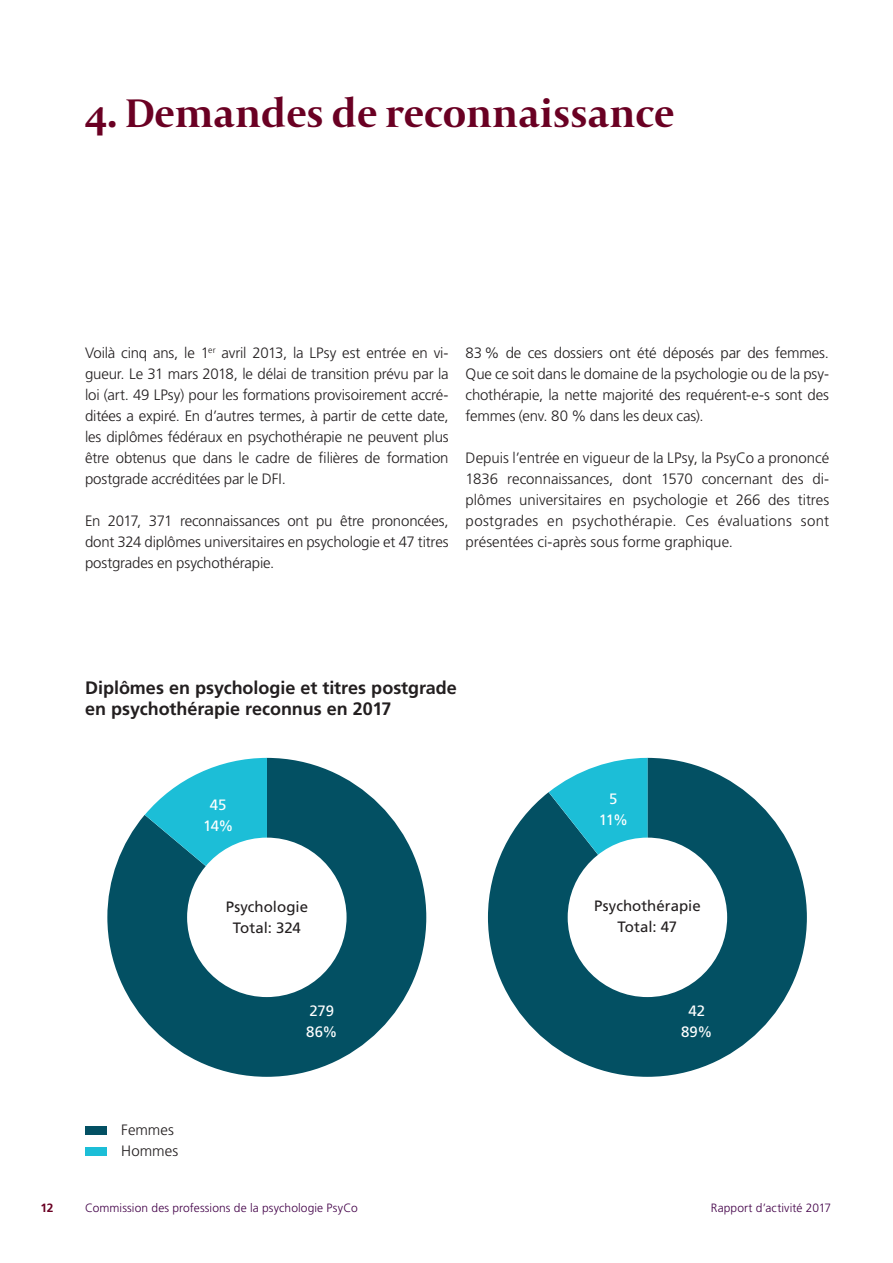
<style>
.page{position:relative;width:893px;height:1263px;background:#fff}
.page>*{position:absolute;margin:0;border:0;box-sizing:border-box;transform-origin:0 0}
.t1{font:700 42px "Capitolium 2";color:#6a0023}
.t2{font:700 18px/21px "Frutiger LT";color:#231f20}
.t3{font:300 15px/21px "Frutiger LT";letter-spacing:-.01em;color:#231f20;text-align:justify}
.t4{font:15px/21px "Frutiger LT";color:#231f20;text-align:center}
.t5{font:15px/21px "Frutiger LT";letter-spacing:-.005em;color:#fff;text-align:center}
.t6{font:300 12px "Frutiger LT";letter-spacing:.01em;color:#420148}
.t7{font:700 12px "Frutiger LT";color:#6a0023}
</style>
<div class="page">
<svg style="left:488px;top:758px;width:319px;height:319px;fill:#035063"></svg>
<svg style="left:549px;top:758px;width:98px;height:159px;background:#2ca3b7"></svg>
<div style="left:568px;top:838px;width:159px;height:159px;background:#fff;border-radius:50%"></div>
<svg style="left:107px;top:758px;width:319px;height:319px;fill:#035063"></svg>
<svg style="left:145px;top:758px;width:122px;height:159px;background:#36a9bc"></svg>
<div style="left:187px;top:838px;width:160px;height:159px;background:#fff;border-radius:50%"></div>
<div style="left:85px;top:1127px;width:21px;height:8px;background:#035063"></div>
<div style="left:85px;top:1148px;width:21px;height:8px;background:#1cbed7"></div>
<h1 class="t1" style="left:85px;top:85px;width:591px">4. Demandes de reconnaissance</h1>
<p class="t3" style="left:85px;top:343px;width:365px">Voilà cinq ans, le 1<sup>er</sup> avril 2013, la LPsy est entrée en vi&shy;gueur. Le 31 mars 2018, le délai de transition prévu par la loi (art. 49 LPsy) pour les formations provisoirement accré&shy;ditées a expiré. En d’autres termes, à partir de cette date, les diplômes fédéraux en psychothérapie ne peuvent plus être obtenus que dans le cadre de filières de formation postgrade accréditées par le DFI.</p>
<p class="t3" style="left:85px;top:511px;width:365px">En 2017, 371 reconnaissances ont pu être prononcées, dont 324 diplômes universitaires en psychologie et 47 titres postgrades en psychothérapie.</p>
<p class="t3" style="left:466px;top:343px;width:365px">83 % de ces dossiers ont été déposés par des femmes.<br>Que ce soit dans le domaine de la psychologie ou de la psy&shy;chothérapie, la nette majorité des requérent-e-s sont des femmes (env. 80 % dans les deux cas).</p>
<p class="t3" style="left:466px;top:448px;width:365px">Depuis l’entrée en vigueur de la LPsy, la PsyCo a prononcé 1836 reconnaissances, dont 1570 concernant des di&shy;plômes universitaires en psychologie et 266 des titres postgrades en psychothérapie. Ces évaluations sont présentées ci-après sous forme graphique.</p>
<p class="t2" style="left:85px;top:677px;width:373px">Diplômes en psychologie et titres postgrade en psychothérapie reconnus en 2017</p>
<p class="t5" style="left:203px;top:795px;width:32px">45<br>14%</p>
<p class="t5" style="left:599px;top:788px;width:31px">5<br>11%</p>
<p class="t4" style="left:226px;top:896px;width:84px">Psychologie<br>Total: 324</p>
<p class="t4" style="left:594px;top:895px;width:108px">Psychothérapie<br>Total: 47</p>
<p class="t3" style="left:121px;top:1120px;width:58px">Femmes<br>Hommes</p>
<p class="t5" style="left:306px;top:1000px;width:33px;text-align:left">279<br>86%</p>
<p class="t5" style="left:681px;top:1000px;width:33px">42<br>89%</p>
<p class="t7" style="left:40px;top:1200px;width:15px">12</p>
<p class="t6" style="left:85px;top:1200px;width:274px">Commission des professions de la psychologie PsyCo</p>
<p class="t6" style="left:711px;top:1200px;width:122px">Rapport d’activité 2017</p>
</div>
